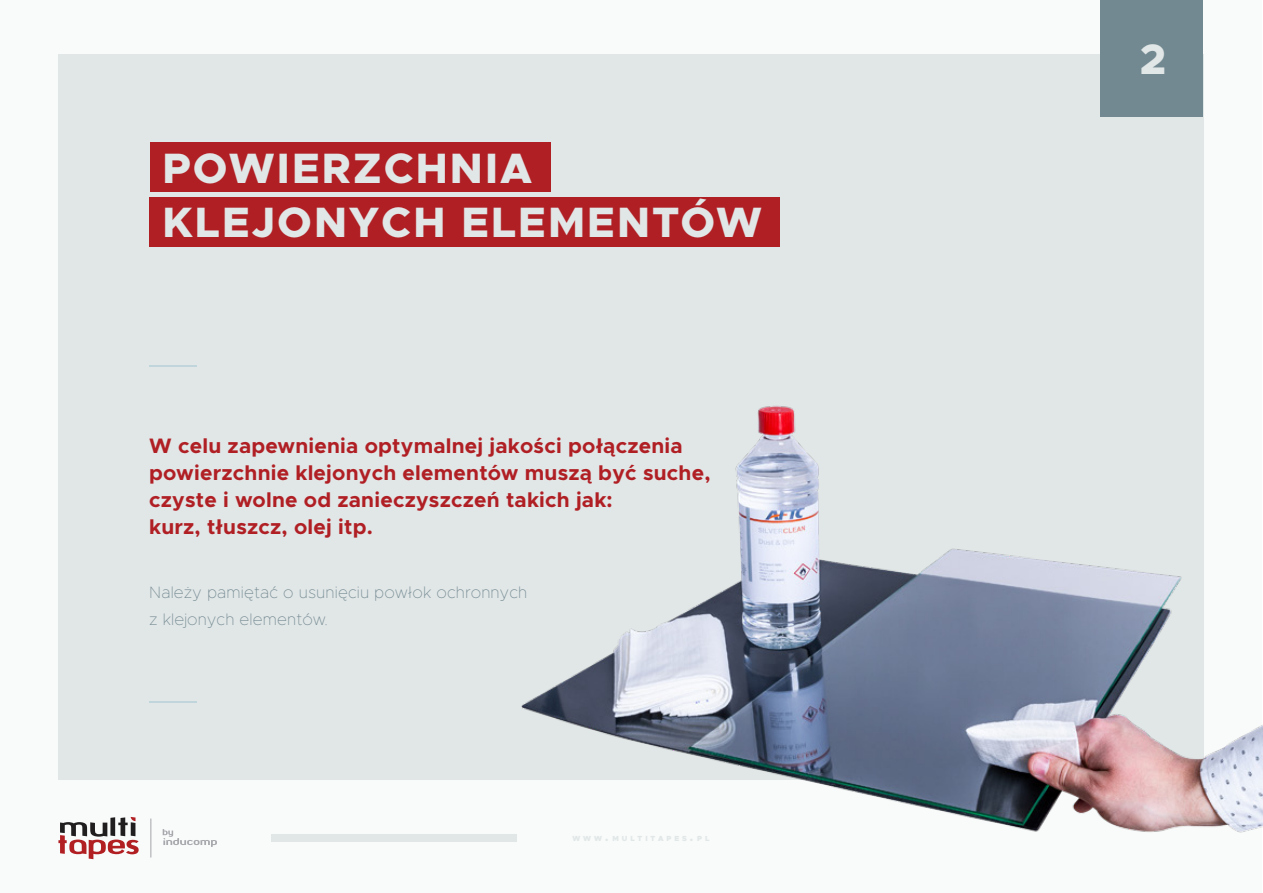
<style>
.page{position:relative;width:1263px;height:893px;background:#fff}
.page>*{position:absolute;margin:0;border:0;box-sizing:border-box;transform-origin:0 0}
.t1{font:800 42.6px/54.4px "Metropolis";letter-spacing:.05em;color:#e1e6e6}
.t2{font:700 21px/27px "Metropolis";letter-spacing:.01em;color:#b01f24}
.t3{font:100 16.5px/27px "Metropolis";letter-spacing:.01em;color:#728991}
.t4{font:900 7.35px "Metropolis";letter-spacing:.4em;color:#e1e7e7}
.s1{font-size:10.5px}
</style>
<div class="page">
<img style="left:58px;top:54px;width:1205px;height:806px">
<div style="left:150px;top:143px;width:400px;height:49px;background:#b01f24"></div>
<div style="left:150px;top:197px;width:630px;height:49px;background:#b01f24"></div>
<div style="left:1100px;top:0;width:103px;height:117px;background:#728991"></div>
<hr style="left:149px;top:702px;width:47px;height:1px;background:#c0d6dc">
<hr style="left:149px;top:365px;width:47px;height:2px;background:#c0d6dc">
<svg style="left:58px;top:817px;width:81px;height:42px"></svg>
<svg style="left:163px;top:829px;width:54px;height:18px"></svg>
<svg style="left:151px;top:818px;width:1px;height:40px"></svg>
<div style="left:272px;top:834px;width:245px;height:8px;background:#e1e7e7"></div>
<h1 class="t1" style="left:162px;top:141px;width:601px">POWIERZCHNIA<br>KLEJONYCH ELEMENTÓW</h1>
<p class="t2" style="left:149px;top:432px;width:563px">W celu zapewnienia optymalnej jakości połączenia powierzchnie klejonych elementów muszą być suche, czyste i wolne od zanieczyszczeń takich jak:<br>kurz, tłuszcz, olej itp.</p>
<p class="t3" style="left:149px;top:579px;width:380px">Należy pamiętać o usunięciu powłok ochronnych z klejonych elementów.</p>
<p class="t4" style="left:572px;top:834px;width:139px">WWW<span class="s1">.</span> MULTITAPES<span class="s1">.</span> PL</p>
<h1 class="t1" style="left:1140px;top:32px;width:28px">2</h1>
</div>
